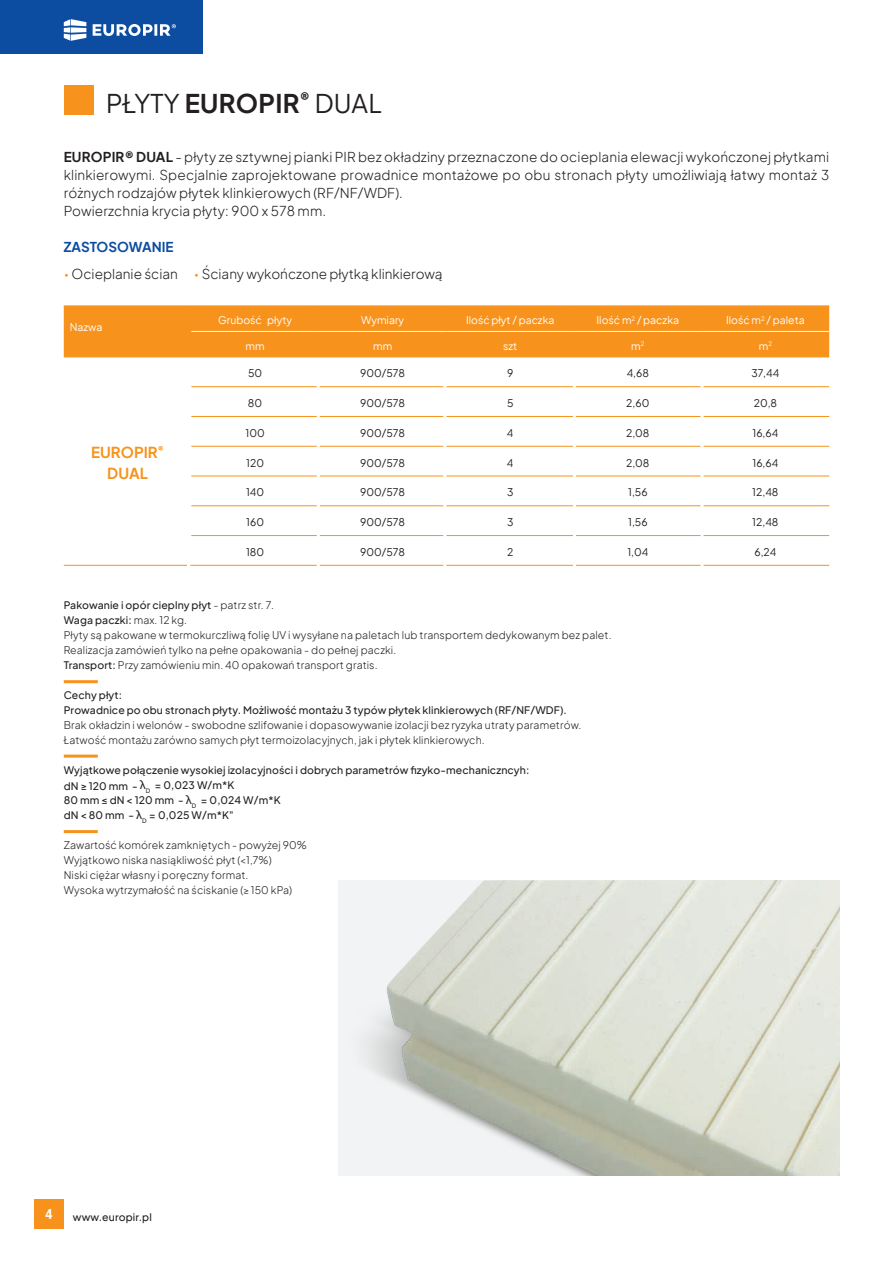
<style>
.page{position:relative;width:893px;height:1263px;background:#fff}
.page>*{position:absolute;margin:0;border:0;box-sizing:border-box;transform-origin:0 0}
.t1{font:25.5px "Plus Jakarta Sans";letter-spacing:.01em;color:#231f20}
.t2{font:700 15px/21px "Plus Jakarta Sans";color:#f7931d;text-align:center}
.t3{font:700 15px "Neuzeit Gro";color:#fff}
.t4{font:300 13.5px/18px "Plus Jakarta Sans";letter-spacing:.01em;color:#231f20}
.t5{font:700 13.5px "Plus Jakarta Sans";color:#0d4da1}
.t6{font:300 10.5px/15px "Plus Jakarta Sans";letter-spacing:.01em;color:#231f20}
.t7{font:500 10.5px/15px "Plus Jakarta Sans";letter-spacing:.01em;color:#231f20}
.t8{font:10.5px "Plus Jakarta Sans";color:#231f20}
.t9{font:10.5px "Plus Jakarta Sans";color:#fff}
.s1{font-weight:700}
.s2{font-weight:400;color:#f7931d}
.s3{font-weight:500}
.s4{font-family:"Sofia Pro";font-weight:400;font-size:12px}
</style>
<div class="page">
<div style="left:0;top:0;width:203px;height:54px;background:#0d4da1"></div>
<svg style="left:64px;top:19px;width:22px;height:22px"></svg>
<svg style="left:93px;top:24px;width:83px;height:12px"></svg>
<div style="left:34px;top:1199px;width:30px;height:30px;background:#f7931d"></div>
<div style="left:64px;top:85px;width:30px;height:30px;background:#f7931d"></div>
<div style="left:64px;top:307px;width:765px;height:50px;background:#f7931d"></div>
<hr style="left:64px;top:306px;width:127px;height:1px;background:#f7931d">
<hr style="left:191px;top:306px;width:128px;height:1px;background:#f7931d">
<hr style="left:319px;top:306px;width:127px;height:1px;background:#f7931d">
<hr style="left:446px;top:306px;width:128px;height:1px;background:#f7931d">
<hr style="left:574px;top:306px;width:128px;height:1px;background:#f7931d">
<hr style="left:702px;top:306px;width:127px;height:1px;background:#f7931d">
<hr style="left:64px;top:357px;width:127px;height:1px;background:#f7931d">
<hr style="left:191px;top:386px;width:128px;height:1px;background:#f7931d">
<hr style="left:319px;top:386px;width:127px;height:1px;background:#f7931d">
<hr style="left:446px;top:386px;width:128px;height:1px;background:#f7931d">
<hr style="left:574px;top:386px;width:128px;height:1px;background:#f7931d">
<hr style="left:702px;top:386px;width:127px;height:1px;background:#f7931d">
<hr style="left:191px;top:416px;width:128px;height:1px;background:#f7931d">
<hr style="left:319px;top:416px;width:127px;height:1px;background:#f7931d">
<hr style="left:446px;top:416px;width:128px;height:1px;background:#f7931d">
<hr style="left:574px;top:416px;width:128px;height:1px;background:#f7931d">
<hr style="left:702px;top:416px;width:127px;height:1px;background:#f7931d">
<hr style="left:191px;top:446px;width:128px;height:1px;background:#f7931d">
<hr style="left:319px;top:446px;width:127px;height:1px;background:#f7931d">
<hr style="left:446px;top:446px;width:128px;height:1px;background:#f7931d">
<hr style="left:574px;top:446px;width:128px;height:1px;background:#f7931d">
<hr style="left:702px;top:446px;width:127px;height:1px;background:#f7931d">
<hr style="left:191px;top:476px;width:128px;height:1px;background:#f7931d">
<hr style="left:319px;top:476px;width:127px;height:1px;background:#f7931d">
<hr style="left:446px;top:476px;width:128px;height:1px;background:#f7931d">
<hr style="left:574px;top:476px;width:128px;height:1px;background:#f7931d">
<hr style="left:702px;top:476px;width:127px;height:1px;background:#f7931d">
<hr style="left:191px;top:505px;width:128px;height:1px;background:#f7931d">
<hr style="left:319px;top:505px;width:127px;height:1px;background:#f7931d">
<hr style="left:446px;top:505px;width:128px;height:1px;background:#f7931d">
<hr style="left:574px;top:505px;width:128px;height:1px;background:#f7931d">
<hr style="left:702px;top:505px;width:127px;height:1px;background:#f7931d">
<hr style="left:191px;top:535px;width:128px;height:1px;background:#f7931d">
<hr style="left:319px;top:535px;width:127px;height:1px;background:#f7931d">
<hr style="left:446px;top:535px;width:128px;height:1px;background:#f7931d">
<hr style="left:574px;top:535px;width:128px;height:1px;background:#f7931d">
<hr style="left:702px;top:535px;width:127px;height:1px;background:#f7931d">
<hr style="left:64px;top:565px;width:127px;height:1px;background:#f7931d">
<hr style="left:191px;top:565px;width:128px;height:1px;background:#f7931d">
<hr style="left:319px;top:565px;width:127px;height:1px;background:#f7931d">
<hr style="left:446px;top:565px;width:128px;height:1px;background:#f7931d">
<hr style="left:574px;top:565px;width:128px;height:1px;background:#f7931d">
<hr style="left:702px;top:565px;width:127px;height:1px;background:#f7931d">
<hr style="left:191px;top:331px;width:128px;height:1px;background:#fff">
<hr style="left:319px;top:331px;width:127px;height:1px;background:#fff">
<hr style="left:446px;top:331px;width:128px;height:1px;background:#fff">
<hr style="left:574px;top:331px;width:128px;height:1px;background:#fff">
<hr style="left:702px;top:331px;width:127px;height:1px;background:#fff">
<hr style="left:191px;top:357px;width:128px;height:1px;background:#f7931d">
<hr style="left:319px;top:357px;width:127px;height:1px;background:#f7931d">
<hr style="left:446px;top:357px;width:128px;height:1px;background:#f7931d">
<hr style="left:574px;top:357px;width:128px;height:1px;background:#f7931d">
<hr style="left:702px;top:357px;width:127px;height:1px;background:#f7931d">
<hr style="left:187px;top:374px;width:3px;height:199px;background:#fff">
<hr style="left:317px;top:374px;width:3px;height:199px;background:#fff">
<hr style="left:443px;top:374px;width:3px;height:199px;background:#fff">
<hr style="left:573px;top:374px;width:3px;height:199px;background:#fff">
<hr style="left:701px;top:374px;width:3px;height:199px;background:#fff">
<hr style="left:64px;top:680px;width:34px;height:3px;background:#f7931d">
<hr style="left:64px;top:755px;width:34px;height:3px;background:#f7931d">
<hr style="left:64px;top:830px;width:34px;height:3px;background:#f7931d">
<img style="left:338px;top:880px;width:502px;height:296px">
<h1 class="t1" style="left:106px;top:82px;width:277px">PŁYTY <span class="s1">EUROPIR</span><sup>®</sup> DUAL</h1>
<p class="t4" style="left:64px;top:147px;width:767px"><span class="s1">EUROPIR® DUAL</span> - płyty ze sztywnej pianki PIR bez okładziny przeznaczone do ocieplania elewacji wykończonej płytkami klinkierowymi. Specjalnie zaprojektowane prowadnice montażowe po obu stronach płyty umożliwiają łatwy montaż 3 różnych rodzajów płytek klinkierowych (RF/NF/WDF).<br>Powierzchnia krycia płyty: 900 x 578 mm.</p>
<p class="t5" style="left:64px;top:235px;width:111px">ZASTOSOWANIE</p>
<p class="t4" style="left:64px;top:264px;width:380px"><span class="s2">•</span> Ocieplanie ścian <span class="s2">•</span> Ściany wykończone płytką klinkierową</p>
<p class="t9" style="left:70px;top:318px;width:34px">Nazwa</p>
<h2 class="t2" style="left:91px;top:442px;width:74px">EUROPIR<sup>®<br></sup>DUAL</h2>
<p class="t9" style="left:218px;top:312px;width:75px">Grubość płyty</p>
<p class="t9" style="left:361px;top:312px;width:44px">Wymiary</p>
<p class="t9" style="left:466px;top:312px;width:90px">Ilość płyt / paczka</p>
<p class="t9" style="left:597px;top:312px;width:84px">Ilość m<sup>2</sup> / paczka</p>
<p class="t9" style="left:726px;top:312px;width:80px">Ilość m<sup>2</sup> / paleta</p>
<p class="t9" style="left:246px;top:337px;width:21px">mm</p>
<p class="t9" style="left:373px;top:337px;width:21px">mm</p>
<p class="t9" style="left:503px;top:337px;width:16px">szt</p>
<p class="t9" style="left:631px;top:337px;width:15px">m<sup>2</sup></p>
<p class="t9" style="left:759px;top:337px;width:15px">m<sup>2</sup></p>
<p class="t8" style="left:248px;top:365px;width:16px">50</p>
<p class="t8" style="left:360px;top:365px;width:46px">900/578</p>
<p class="t8" style="left:507px;top:365px;width:8px">9</p>
<p class="t8" style="left:627px;top:365px;width:24px">4,68</p>
<p class="t8" style="left:751px;top:365px;width:29px">37,44</p>
<p class="t8" style="left:248px;top:395px;width:16px">80</p>
<p class="t8" style="left:360px;top:395px;width:46px">900/578</p>
<p class="t8" style="left:507px;top:395px;width:8px">5</p>
<p class="t8" style="left:626px;top:395px;width:25px">2,60</p>
<p class="t8" style="left:754px;top:395px;width:25px">20,8</p>
<p class="t8" style="left:245px;top:424px;width:21px">100</p>
<p class="t8" style="left:360px;top:424px;width:46px">900/578</p>
<p class="t8" style="left:507px;top:424px;width:8px">4</p>
<p class="t8" style="left:626px;top:424px;width:25px">2,08</p>
<p class="t8" style="left:752px;top:424px;width:27px">16,64</p>
<p class="t8" style="left:246px;top:454px;width:19px">120</p>
<p class="t8" style="left:360px;top:454px;width:46px">900/578</p>
<p class="t8" style="left:507px;top:454px;width:8px">4</p>
<p class="t8" style="left:626px;top:454px;width:25px">2,08</p>
<p class="t8" style="left:752px;top:454px;width:27px">16,64</p>
<p class="t8" style="left:246px;top:484px;width:20px">140</p>
<p class="t8" style="left:360px;top:484px;width:46px">900/578</p>
<p class="t8" style="left:507px;top:484px;width:8px">3</p>
<p class="t8" style="left:628px;top:484px;width:21px">1,56</p>
<p class="t8" style="left:752px;top:484px;width:28px">12,48</p>
<p class="t8" style="left:246px;top:514px;width:19px">160</p>
<p class="t8" style="left:360px;top:514px;width:46px">900/578</p>
<p class="t8" style="left:507px;top:514px;width:8px">3</p>
<p class="t8" style="left:628px;top:514px;width:21px">1,56</p>
<p class="t8" style="left:752px;top:514px;width:28px">12,48</p>
<p class="t8" style="left:246px;top:543px;width:20px">180</p>
<p class="t8" style="left:360px;top:543px;width:46px">900/578</p>
<p class="t8" style="left:507px;top:543px;width:8px">2</p>
<p class="t8" style="left:627px;top:543px;width:23px">1,04</p>
<p class="t8" style="left:754px;top:543px;width:23px">6,24</p>
<p class="t6" style="left:64px;top:597px;width:549px"><span class="s3">Pakowanie i opór cieplny płyt</span> - patrz str. 7.<br><span class="s3">Waga paczki:</span> max. 12 kg.<br>Płyty są pakowane w termokurczliwą folię UV i wysyłane na paletach lub transportem dedykowanym bez palet.<br>Realizacja zamówień tylko na pełne opakowania - do pełnej paczki.<br><span class="s3">Transport:</span> Przy zamówieniu min. 40 opakowań transport gratis.</p>
<p class="t7" style="left:64px;top:687px;width:505px">Cechy płyt:<br>Prowadnice po obu stronach płyty. Możliwość montażu 3 typów płytek klinkierowych (RF/NF/WDF).</p>
<p class="t6" style="left:64px;top:717px;width:519px">Brak okładzin i welonów - swobodne szlifowanie i dopasowywanie izolacji bez ryzyka utraty parametrów.<br>Łatwość montażu zarówno samych płyt termoizolacyjnych, jak i płytek klinkierowych.</p>
<p class="t7" style="left:64px;top:762px;width:467px">Wyjątkowe połączenie wysokiej izolacyjności i dobrych parametrów fizyko-mechaniczncyh: dN ≥ 120 mm - <span class="s4">λ</span><sub>D</sub> = 0,023 W/m*K<br>80 mm ≤ dN &lt; 120 mm - <span class="s4">λ</span><sub>D</sub> = 0,024 W/m*K<br>dN &lt; 80 mm - <span class="s4">λ</span><sub>D</sub> = 0,025 W/m*K"</p>
<p class="t6" style="left:64px;top:837px;width:245px">Zawartość komórek zamkniętych - powyżej 90% Wyjątkowo niska nasiąkliwość płyt (&lt;1,7%)<br>Niski ciężar własny i poręczny format.<br>Wysoka wytrzymałość na ściskanie (≥ 150 kPa)</p>
<h2 class="t3" style="left:45px;top:1206px;width:9px">4</h2>
<p class="t7" style="left:73px;top:1208px;width:80px">www.europir.pl</p>
</div>
